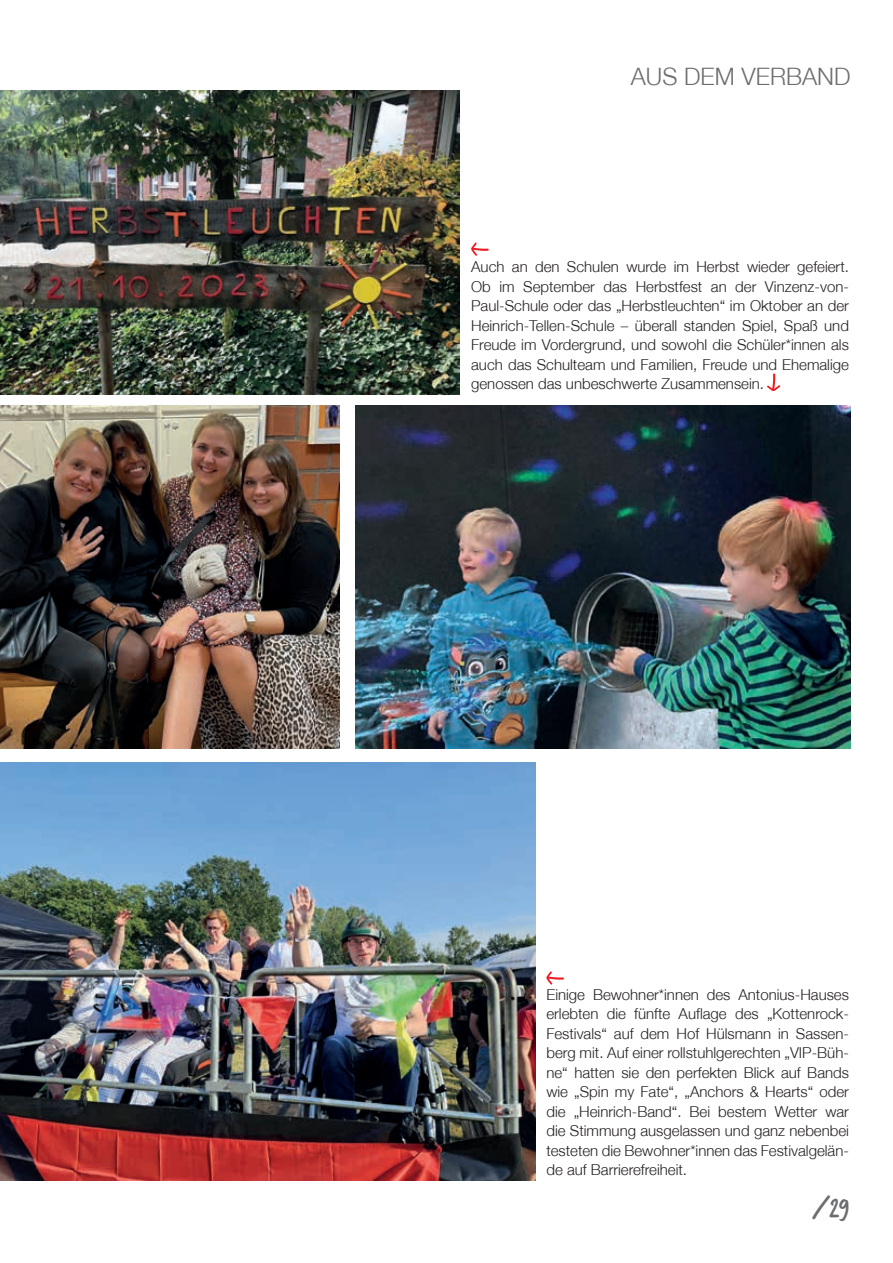
<style>
.page{position:relative;width:893px;height:1263px;background:#fff}
.page>*{position:absolute;margin:0;border:0;box-sizing:border-box;transform-origin:0 0}
.t1{font:30px "Verveine";color:#6c6d70}
.t2{font:300 24px "Helvetica Neue";color:#6c6d70}
.t3{font:300 15px/19.5px "Helvetica Neue";color:#231f20;text-align:justify}
</style>
<div class="page">
<img style="left:0;top:90px;width:459px;height:305px">
<img style="left:0;top:762px;width:535px;height:418px">
<img style="left:0;top:405px;width:339px;height:344px">
<img style="left:355px;top:405px;width:495px;height:344px">
<svg style="left:546px;top:971px;width:18px;height:14px"></svg>
<svg style="left:471px;top:242px;width:18px;height:14px"></svg>
<svg style="left:767px;top:374px;width:13px;height:17px"></svg>
<h2 class="t2" style="left:631px;top:62px;width:221px">AUS DEM VERBAND</h2>
<p class="t3" style="left:471px;top:257px;width:379px">Auch an den Schulen wurde im Herbst wieder gefeiert.<br>Ob im September das Herbstfest an der Vinzenz-von-Paul-Schule oder das „Herbstleuchten“ im Oktober an der Heinrich-Tellen-Schule – überall standen Spiel, Spaß und Freude im Vordergrund, und sowohl die Schüler*innen als auch das Schulteam und Familien, Freude und Ehemalige genossen das unbeschwerte Zusammensein.</p>
<p class="t3" style="left:546px;top:984px;width:304px">Einige Bewohner*innen des Antonius-Hauses erlebten die fünfte Auflage des „Kottenrock-Festivals“ auf dem Hof Hülsmann in Sassen&shy;berg mit. Auf einer rollstuhlgerechten „VIP-Büh&shy;ne“ hatten sie den perfekten Blick auf Bands wie „Spin my Fate“, „Anchors &amp; Hearts“ oder die „Heinrich-Band“. Bei bestem Wetter war die Stimmung ausgelassen und ganz nebenbei testeten die Bewohner*innen das Festivalgelän&shy;de auf Barrierefreiheit.</p>
<h1 class="t1" style="left:812px;top:1187px;width:39px">/29</h1>
</div>
